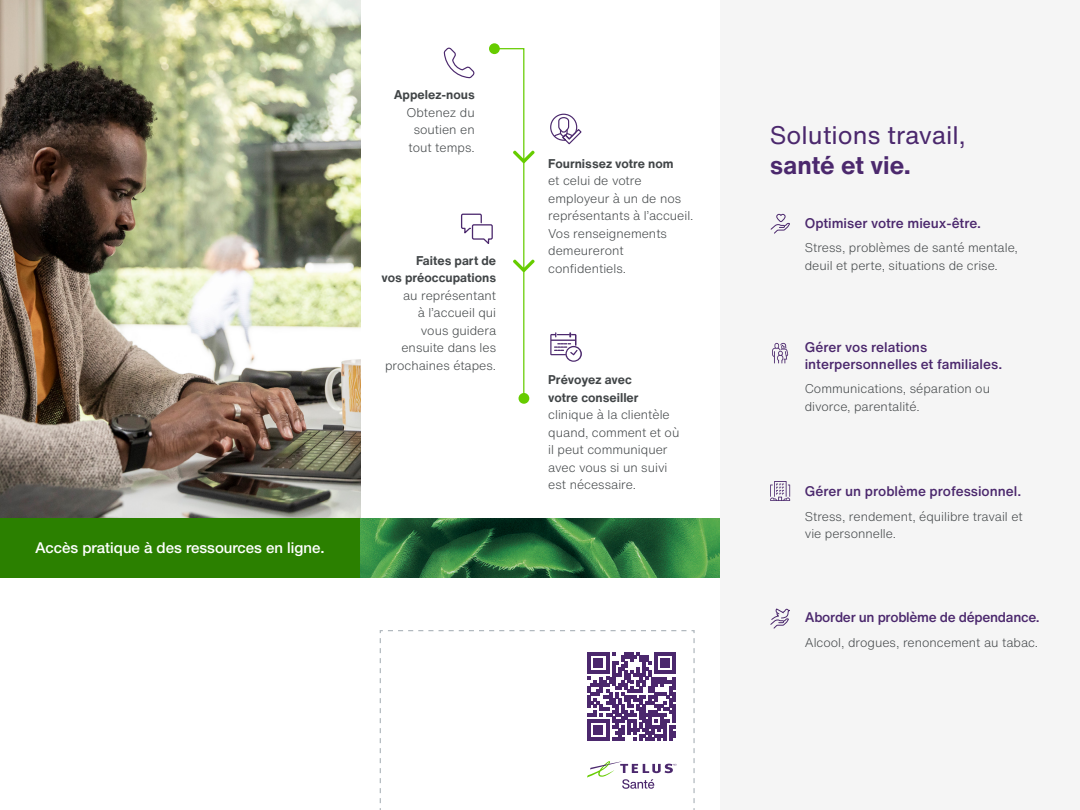
<style>
.page{position:relative;width:1080px;height:810px;background:#fff}
.page>*{position:absolute;margin:0;border:0;box-sizing:border-box;transform-origin:0 0}
.t1{font:25px "Helvetica Now Text";color:#4b286d}
.t2{font:700 25px "Helvetica Now Text";color:#4b286d}
.t3{font:500 15px "Helvetica Neue LT Std";color:#fff}
.t4{font:500 13.75px/16.5px "Helvetica Now Text";color:#4b286d}
.t5{font:500 13.75px "Helvetica Now Text";letter-spacing:-.02em;color:#4b286d}
.t6{font:300 12.5px/17.5px "Helvetica Now Text";color:#414547}
.t7{font:700 12.5px/17.5px "Helvetica Now Text";color:#414547;text-align:right}
</style>
<div class="page">
<img style="left:0;top:0;width:361px;height:518px">
<div style="left:0;top:518px;width:361px;height:60px;background:#2b8000"></div>
<svg style="left:550px;top:114px;width:32px;height:30px"></svg>
<svg style="left:550px;top:332px;width:32px;height:30px"></svg>
<svg style="left:489px;top:43px;width:11px;height:11px"></svg>
<div style="left:519px;top:393px;width:10px;height:11px;background:#6c0;border-radius:50%"></div>
<svg style="left:444px;top:47px;width:91px;height:353px"></svg>
<div style="left:720px;top:0;width:360px;height:810px;background:#f5f5f5"></div>
<svg style="left:771px;top:214px;width:19px;height:20px"></svg>
<svg style="left:772px;top:343px;width:16px;height:20px"></svg>
<svg style="left:770px;top:481px;width:20px;height:20px"></svg>
<svg style="left:770px;top:608px;width:20px;height:21px"></svg>
<svg style="left:379px;top:630px;width:316px;height:180px"></svg>
<img style="left:361px;top:518px;width:359px;height:60px">
<svg style="left:587px;top:761px;width:90px;height:28px"></svg>
<svg style="left:587px;top:652px;width:90px;height:89px"></svg>
<svg style="left:588px;top:653px;width:88px;height:88px"></svg>
<p class="t3" style="left:35px;top:539px;width:291px">Accès pratique à des ressources en ligne.</p>
<p class="t7" style="left:394px;top:86px;width:83px">Appelez-nous</p>
<p class="t6" style="left:407px;top:103px;width:70px;text-align:center">Obtenez du soutien en tout temps.</p>
<p class="t7" style="left:382px;top:252px;width:116px">Faites part de<br>vos préoccupations</p>
<p class="t6" style="left:385px;top:286px;width:113px;text-align:right">au représentant<br>à l’accueil qui<br>vous guidera ensuite dans les prochaines étapes.</p>
<p class="t7" style="left:548px;top:155px;width:127px">Fournissez votre nom</p>
<p class="t6" style="left:548px;top:172px;width:147px">et celui de votre employeur à un de nos représentants à l’accueil.<br>Vos renseignements demeureront confidentiels.</p>
<p class="t7" style="left:548px;top:371px;width:92px;text-align:left">Prévoyez avec votre conseiller</p>
<p class="t6" style="left:548px;top:406px;width:133px">clinique à la clientèle quand, comment et où il peut communiquer avec vous si un suivi est nécessaire.</p>
<h1 class="t1" style="left:770px;top:118px;width:198px">Solutions travail,</h1>
<h1 class="t2" style="left:770px;top:148px;width:142px">santé et vie.</h1>
<p class="t4" style="left:805px;top:215px;width:178px">Optimiser votre mieux-être.</p>
<p class="t6" style="left:805px;top:239px;width:215px">Stress, problèmes de santé mentale, deuil et perte, situations de crise.</p>
<p class="t4" style="left:805px;top:339px;width:199px">Gérer vos relations interpersonnelles et familiales.</p>
<p class="t6" style="left:805px;top:380px;width:187px">Communications, séparation ou divorce, parentalité.</p>
<p class="t4" style="left:805px;top:483px;width:218px">Gérer un problème professionnel.</p>
<p class="t6" style="left:805px;top:507px;width:219px">Stress, rendement, équilibre travail et vie personnelle.</p>
<p class="t5" style="left:805px;top:608px;width:236px">Aborder un problème de dépendance.</p>
<p class="t6" style="left:805px;top:634px;width:235px">Alcool, drogues, renoncement au tabac.</p>
</div>
